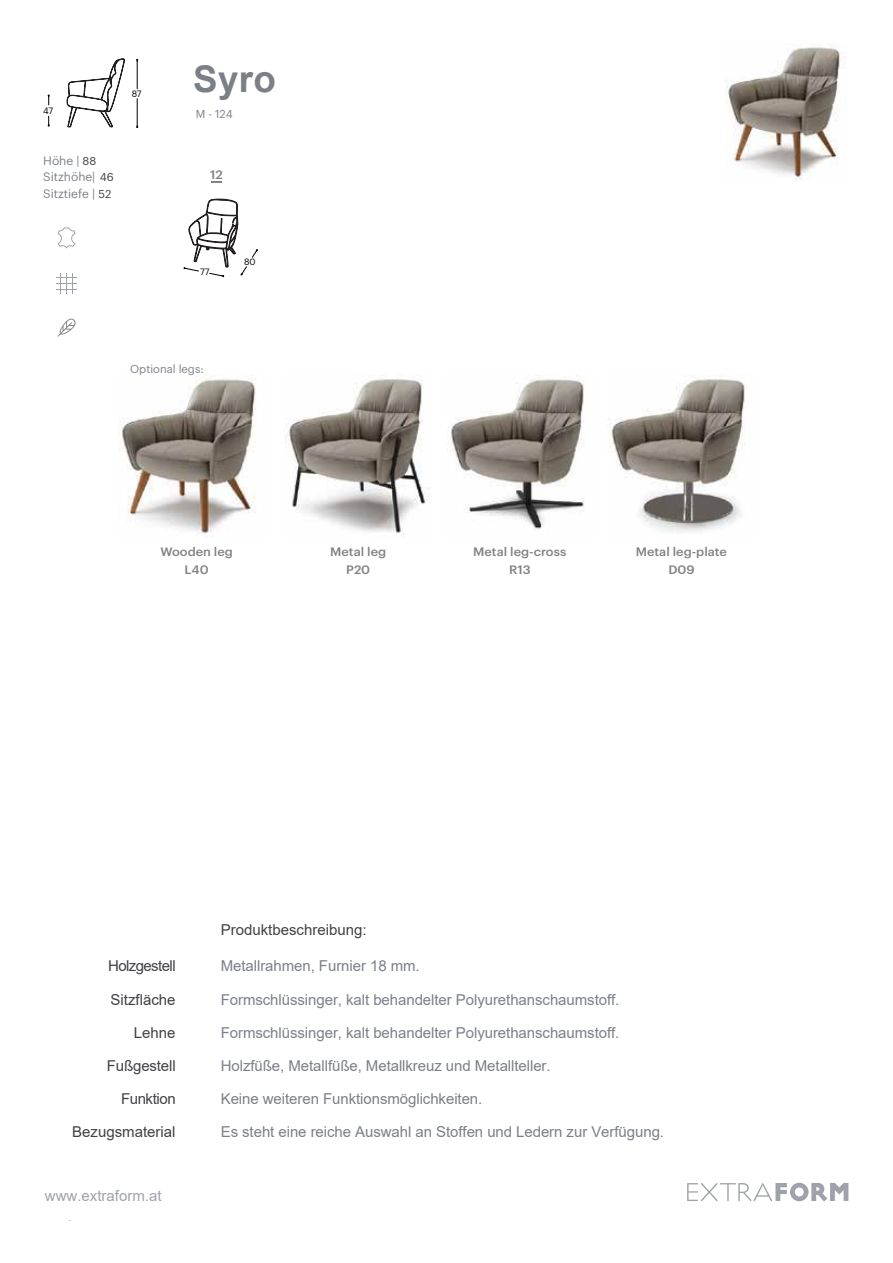
<style>
.page{position:relative;width:893px;height:1263px;background:#fff}
.page>*{position:absolute;margin:0;border:0;box-sizing:border-box;transform-origin:0 0}
.t1{font:700 36.75px "Arial";color:#7b7f86}
.t2{font:15px "Arial";letter-spacing:-.005em;color:#7b7f88}
.t3{font:15px "Arial";color:#404145}
.t4{font:15px "Arial";color:#9fa2aa}
.t5{font:15px "Arial";letter-spacing:-.04em;color:#404145}
.t6{font:15px "Arial";letter-spacing:-.03em;color:#404145}
.t7{font:500 12px/18px "Graphik";color:#818285;text-align:center;scale:1.06 1}
.t8{font:12px "Graphik";color:#7c8087}
.t9{font:11.25px "Graphik";color:#7c8087}
.t10{font:11.25px "Graphik";color:#7b7f86}
.t11{font:10.5px "Arial";color:#9fa2aa}
.t12{font:9px "Graphik";letter-spacing:-.015em;color:#010101}
.s1{font-size:11.25px;color:#3f4145}
</style>
<div class="page">
<svg style="left:57px;top:227px;width:19px;height:21px"></svg>
<svg style="left:56px;top:273px;width:21px;height:21px"></svg>
<svg style="left:57px;top:319px;width:19px;height:18px"></svg>
<svg style="left:687px;top:1182px;width:161px;height:19px"></svg>
<svg style="left:48px;top:95px;width:2px;height:10px"></svg>
<svg style="left:48px;top:116px;width:2px;height:10px"></svg>
<svg style="left:136px;top:59px;width:2px;height:30px"></svg>
<svg style="left:136px;top:99px;width:2px;height:29px"></svg>
<svg style="left:67px;top:58px;width:58px;height:70px"></svg>
<img style="left:450px;top:375px;width:135px;height:155px">
<img style="left:285px;top:375px;width:146px;height:163px">
<img style="left:118px;top:375px;width:138px;height:163px">
<img style="left:609px;top:375px;width:136px;height:157px">
<svg style="left:184px;top:181px;width:74px;height:97px"></svg>
<img style="left:726px;top:44px;width:119px;height:136px">
<p class="t12" style="left:43px;top:103px;width:12px">47</p>
<p class="t8" style="left:43px;top:152px;width:55px">Höhe | <span class="s1">88</span></p>
<p class="t8" style="left:43px;top:185px;width:69px">Sitztiefe | <span class="s1">52</span></p>
<p class="t8" style="left:43px;top:168px;width:72px">Sitzhöhe| <span class="s1">46</span></p>
<p class="t12" style="left:132px;top:87px;width:11px">87</p>
<h1 class="t1" style="left:193px;top:53px;width:84px">Syro</h1>
<p class="t10" style="left:196px;top:105px;width:38px">M - 124</p>
<p class="t7" style="left:210px;top:164px;width:13px">12</p>
<p class="t12" style="left:200px;top:265px;width:11px">77</p>
<p class="t12" style="left:244px;top:255px;width:13px">80</p>
<p class="t9" style="left:130px;top:360px;width:75px">Optional legs:</p>
<p class="t7" style="left:160px;top:541px;width:70px">Wooden leg<br>L40</p>
<p class="t7" style="left:330px;top:541px;width:54px">Metal leg<br>P20</p>
<p class="t7" style="left:473px;top:541px;width:89px">Metal leg-cross<br>R13</p>
<p class="t7" style="left:636px;top:541px;width:87px">Metal leg-plate<br>D09</p>
<p class="t3" style="left:221px;top:919px;width:147px">Produktbeschreibung:</p>
<p class="t5" style="left:108px;top:955px;width:69px">Holzgestell</p>
<p class="t3" style="left:111px;top:989px;width:67px">Sitzfläche</p>
<p class="t3" style="left:134px;top:1022px;width:43px">Lehne</p>
<p class="t3" style="left:107px;top:1055px;width:70px">Fußgestell</p>
<p class="t6" style="left:121px;top:1088px;width:56px">Funktion</p>
<p class="t3" style="left:72px;top:1121px;width:105px">Bezugsmaterial</p>
<p class="t4" style="left:45px;top:1186px;width:118px">www.extraform.at</p>
<p class="t11" style="left:69px;top:1210px;width:4px">.</p>
<p class="t2" style="left:221px;top:955px;width:200px">Metallrahmen, Furnier 18 mm.</p>
<p class="t2" style="left:221px;top:989px;width:400px">Formschlüssinger, kalt behandelter Polyurethanschaumstoff.</p>
<p class="t2" style="left:221px;top:1022px;width:400px">Formschlüssinger, kalt behandelter Polyurethanschaumstoff.</p>
<p class="t2" style="left:221px;top:1055px;width:331px">Holzfüße, Metallfüße, Metallkreuz und Metallteller.</p>
<p class="t2" style="left:221px;top:1088px;width:263px">Keine weiteren Funktionsmöglichkeiten.</p>
<p class="t2" style="left:221px;top:1121px;width:445px">Es steht eine reiche Auswahl an Stoffen und Ledern zur Verfügung.</p>
</div>
